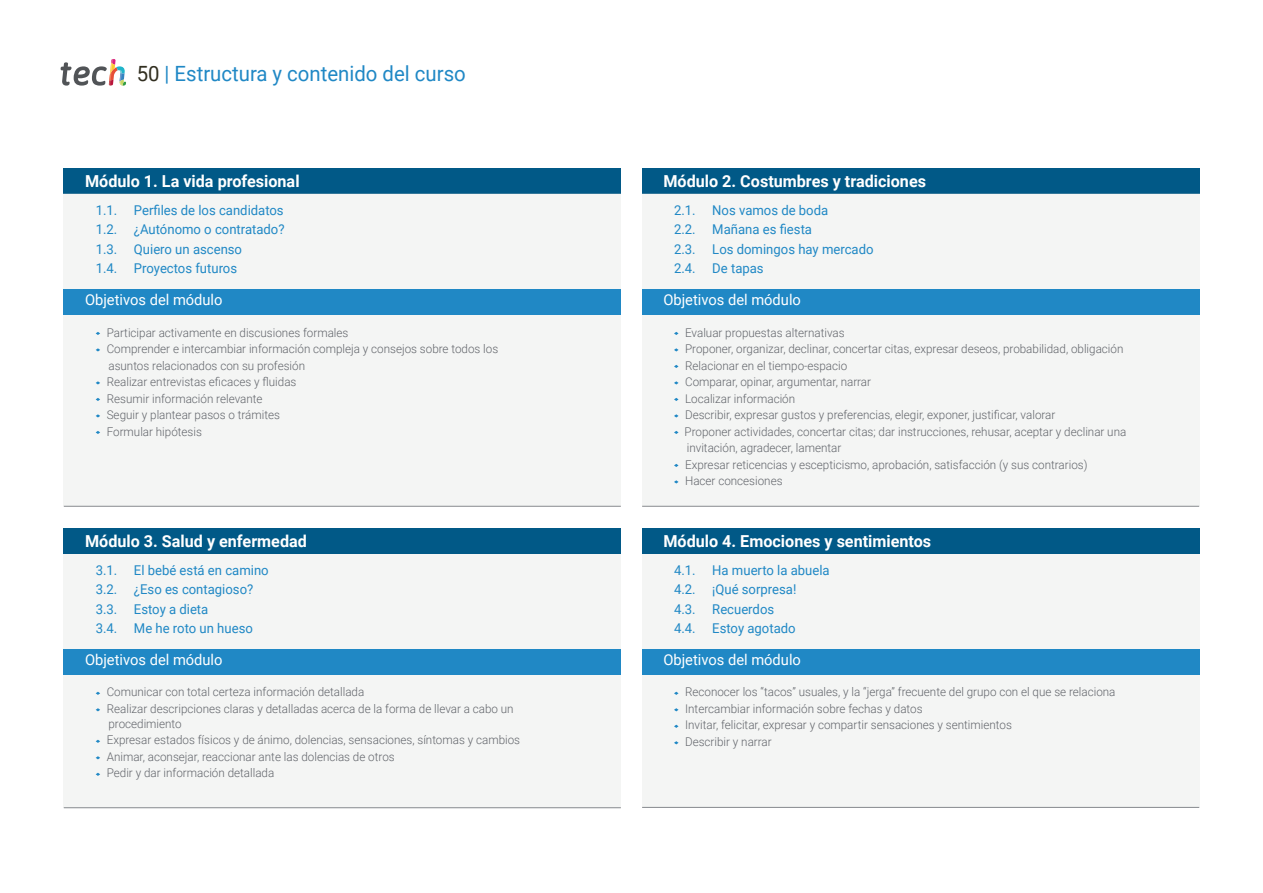
<style>
.page{position:relative;width:1263px;height:893px;background:#fff}
.page>*{position:absolute;margin:0;border:0;box-sizing:border-box;transform-origin:0 0}
.t1{font:21px "Roboto";color:#2088c5}
.t2{font:700 16.5px "Roboto";color:#fff}
.t3{font:15px "Roboto";color:#fff}
.t4{font:13.5px/19.5px "Roboto";color:#2088c5}
.t5{font:300 12px/16.5px "Roboto";color:#61646a}
.s1{color:#312e20}
</style>
<div class="page">
<div style="left:64px;top:168px;width:557px;height:26px;background:#015987"></div>
<div style="left:64px;top:528px;width:557px;height:26px;background:#015987"></div>
<div style="left:642px;top:168px;width:557px;height:26px;background:#015987"></div>
<div style="left:642px;top:528px;width:557px;height:26px;background:#015987"></div>
<div style="left:64px;top:194px;width:557px;height:312px;background:#f4f5f4"></div>
<div style="left:64px;top:554px;width:557px;height:254px;background:#f4f5f4"></div>
<div style="left:642px;top:194px;width:557px;height:312px;background:#f4f5f4"></div>
<div style="left:642px;top:554px;width:557px;height:253px;background:#f4f5f4"></div>
<div style="left:64px;top:289px;width:557px;height:26px;background:#2088c5"></div>
<div style="left:64px;top:649px;width:557px;height:25px;background:#2088c5"></div>
<div style="left:642px;top:289px;width:557px;height:26px;background:#2088c5"></div>
<div style="left:642px;top:649px;width:557px;height:25px;background:#2088c5"></div>
<svg style="left:96px;top:332px;width:4px;height:3px"></svg>
<svg style="left:96px;top:398px;width:4px;height:3px"></svg>
<svg style="left:96px;top:431px;width:4px;height:3px"></svg>
<hr style="left:64px;top:506px;width:557px;height:1px;background:#878a8e">
<hr style="left:64px;top:807px;width:557px;height:1px;background:#878a8e">
<hr style="left:642px;top:506px;width:557px;height:1px;background:#878a8e">
<hr style="left:642px;top:807px;width:557px;height:1px;background:#878a8e">
<svg style="left:61px;top:59px;width:65px;height:27px"></svg>
<h1 class="t1" style="left:137px;top:59px;width:331px"><span class="s1">50</span> | Estructura y contenido del curso</h1>
<h2 class="t2" style="left:85px;top:170px;width:216px">Módulo 1. La vida profesional</h2>
<h2 class="t2" style="left:663px;top:170px;width:264px">Módulo 2. Costumbres y tradiciones</h2>
<p class="t4" style="left:96px;top:200px;width:190px">1.1. Perfiles de los candidatos<br>1.2. ¿Autónomo o contratado?<br>1.3. Quiero un ascenso<br>1.4. Proyectos futuros</p>
<p class="t4" style="left:674px;top:200px;width:201px">2.1. Nos vamos de boda<br>2.2. Mañana es fiesta<br>2.3. Los domingos hay mercado<br>2.4. De tapas</p>
<p class="t3" style="left:85px;top:289px;width:139px">Objetivos del módulo</p>
<p class="t3" style="left:663px;top:289px;width:139px">Objetivos del módulo</p>
<p class="t5" style="left:107px;top:324px;width:393px">Participar activamente en discusiones formales<br>Comprender e intercambiar información compleja y consejos sobre todos los asuntos relacionados con su profesión<br>Realizar entrevistas eficaces y fluidas<br>Resumir información relevante<br>Seguir y plantear pasos o trámites<br>Formular hipótesis</p>
<p class="t5" style="left:685px;top:324px;width:443px">Evaluar propuestas alternativas<br>Proponer, organizar, declinar, concertar citas, expresar deseos, probabilidad, obligación Relacionar en el tiempo-espacio<br>Comparar, opinar, argumentar, narrar<br>Localizar información<br>Describir, expresar gustos y preferencias, elegir, exponer, justificar, valorar<br>Proponer actividades, concertar citas; dar instrucciones, rehusar, aceptar y declinar una invitación, agradecer, lamentar<br>Expresar reticencias y escepticismo, aprobación, satisfacción (y sus contrarios)<br>Hacer concesiones</p>
<h2 class="t2" style="left:85px;top:530px;width:223px">Módulo 3. Salud y enfermedad</h2>
<h2 class="t2" style="left:663px;top:530px;width:269px">Módulo 4. Emociones y sentimientos</h2>
<p class="t4" style="left:96px;top:559px;width:175px">3.1. El bebé está en camino<br>3.2. ¿Eso es contagioso?<br>3.3. Estoy a dieta<br>3.4. Me he roto un hueso</p>
<p class="t4" style="left:674px;top:559px;width:157px">4.1. Ha muerto la abuela<br>4.2. ¡Qué sorpresa!<br>4.3. Recuerdos<br>4.4. Estoy agotado</p>
<p class="t3" style="left:85px;top:649px;width:139px">Objetivos del módulo</p>
<p class="t3" style="left:663px;top:649px;width:139px">Objetivos del módulo</p>
<p class="t5" style="left:107px;top:683px;width:408px">Comunicar con total certeza información detallada<br>Realizar descripciones claras y detalladas acerca de la forma de llevar a cabo un</p>
<p class="t5" style="left:107px;top:715px;width:415px">procedimiento<br>Expresar estados físicos y de ánimo, dolencias, sensaciones, síntomas y cambios Animar, aconsejar, reaccionar ante las dolencias de otros<br>Pedir y dar información detallada</p>
<p class="t5" style="left:685px;top:683px;width:432px">Reconocer los “tacos” usuales, y la “jerga” frecuente del grupo con el que se relaciona Intercambiar información sobre fechas y datos<br>Invitar, felicitar, expresar y compartir sensaciones y sentimientos<br>Describir y narrar</p>
</div>
